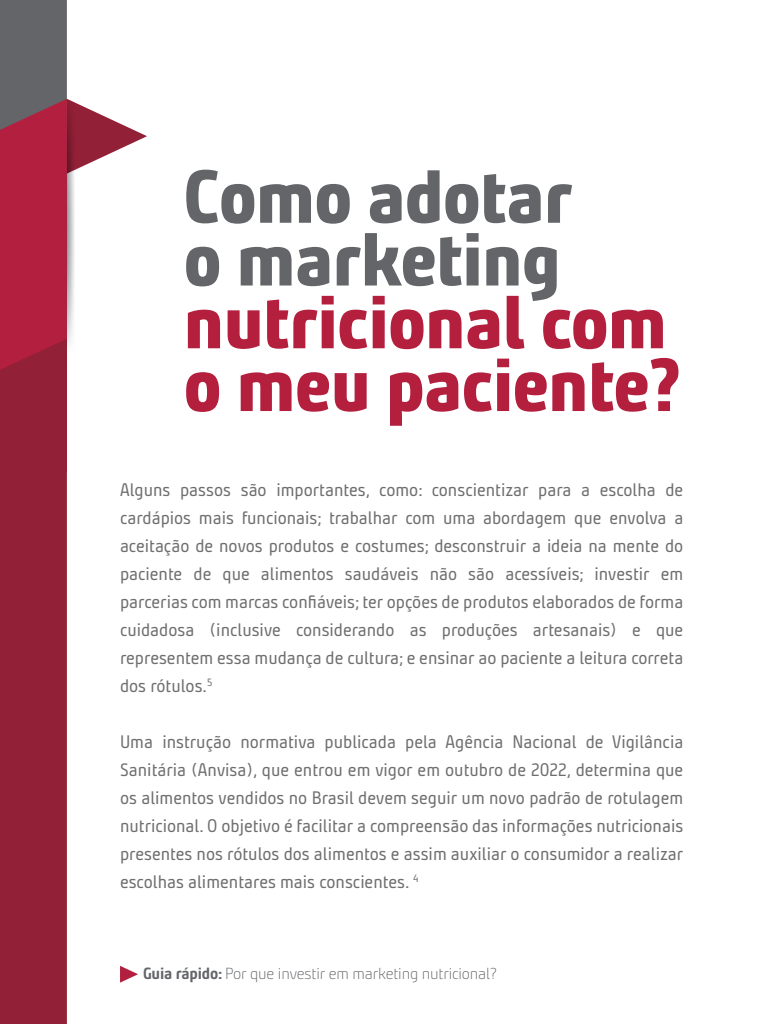
<style>
.page{position:relative;width:768px;height:1024px;background:#fff}
.page>*{position:absolute;margin:0;border:0;box-sizing:border-box;transform-origin:0 0}
.t1{font:800 75.2px/62.8px "Bunday Clean";letter-spacing:-.01em;color:#b41f3e}
.t2{font:800 75.2px/62.8px "Bunday Clean";letter-spacing:-.01em;color:#636569}
.t3{font:18px/28px "Bunday Clean";color:#6e6e6e;text-align:justify}
.t4{font:300 16.3px "Bunday Clean";letter-spacing:-.01em;color:#636569}
.s1{font-weight:700}
</style>
<div class="page">
<svg style="left:120px;top:966px;width:18px;height:17px"></svg>
<svg style="left:0;top:0;width:147px;height:347px"></svg>
<div style="left:0;top:339px;width:67px;height:685px;background:#922036"></div>
<h1 class="t2" style="left:184px;top:164px;width:391px">Como adotar o marketing</h1>
<h1 class="t1" style="left:184px;top:290px;width:498px">nutricional com o meu paciente?</h1>
<p class="t3" style="left:120px;top:476px;width:565px">Alguns passos são importantes, como: conscientizar para a escolha de cardápios mais funcionais; trabalhar com uma abordagem que envolva a aceitação de novos produtos e costumes; desconstruir a ideia na mente do paciente de que alimentos saudáveis não são acessíveis; investir em parcerias com marcas confiáveis; ter opções de produtos elaborados de forma cuidadosa (inclusive considerando as produções artesanais) e que representem essa mudança de cultura; e ensinar ao paciente a leitura correta dos rótulos.<sup>5</sup></p>
<p class="t3" style="left:120px;top:728px;width:565px">Uma instrução normativa publicada pela Agência Nacional de Vigilância Sanitária (Anvisa), que entrou em vigor em outubro de 2022, determina que os alimentos vendidos no Brasil devem seguir um novo padrão de rotulagem nutricional. O objetivo é facilitar a compreensão das informações nutricionais presentes nos rótulos dos alimentos e assim auxiliar o consumidor a realizar escolhas alimentares mais conscientes. <sup>4</sup></p>
<p class="t4" style="left:143px;top:964px;width:355px"><span class="s1">Guia rápido:</span> Por que investir em marketing nutricional?</p>
</div>
